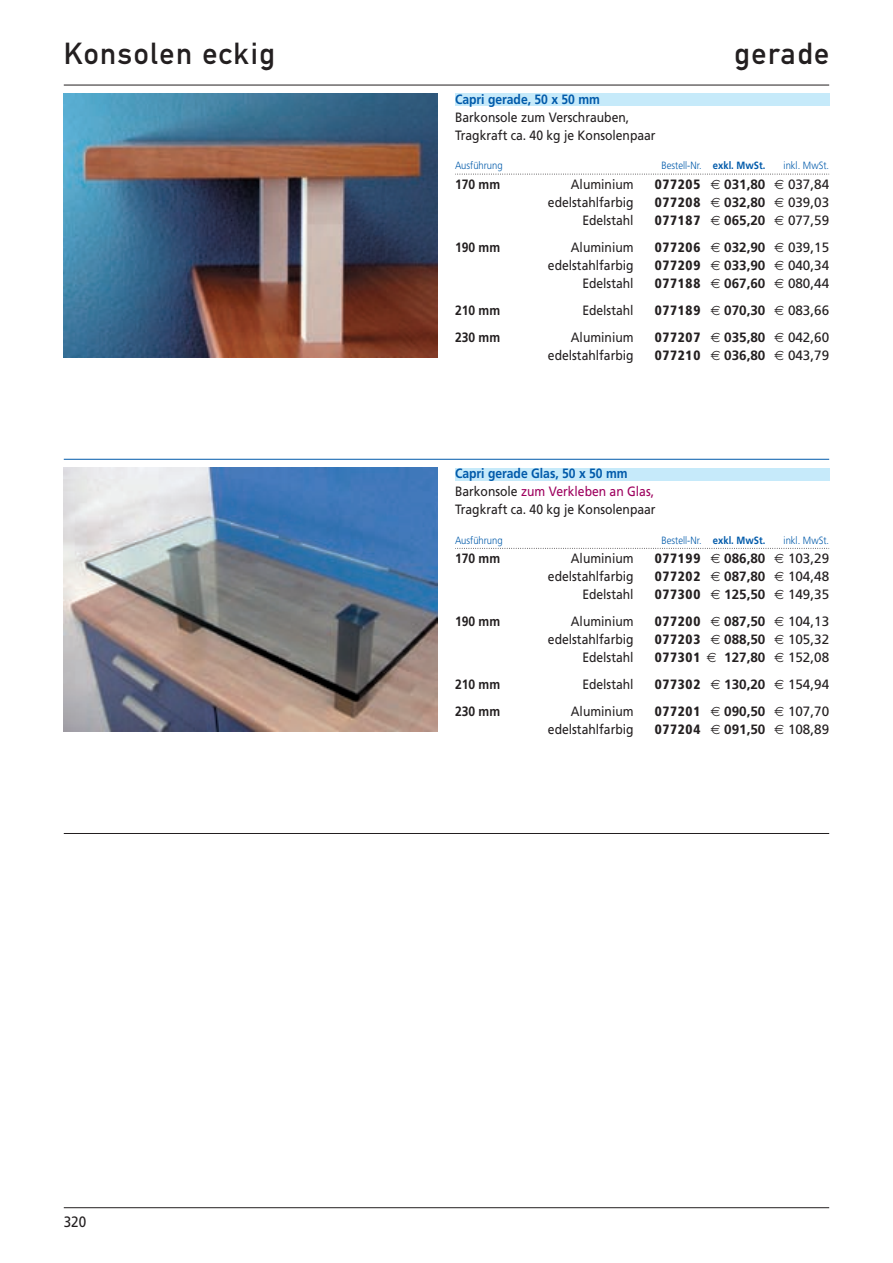
<style>
.page{position:relative;width:893px;height:1263px;background:#fff}
.page>*{position:absolute;margin:0;border:0;box-sizing:border-box;transform-origin:0 0}
.t1{font:30px "DIN Mittelschrift Alternate";letter-spacing:.05em;color:#231f20}
.t2{font:15px "Frutiger";color:#231f20;scale:.9 1}
.t3{font:13.5px/18px "Frutiger";color:#231f20;scale:.9 1}
.t4{font:900 condensed 13.5px "Frutiger";letter-spacing:.05em;color:#231f20}
.t5{font:700 13.5px "Frutiger";color:#231f20}
.t6{font:13.5px "Frutiger";color:#231f20}
.t7{font:700 13.5px "Frutiger";color:#231f20;scale:.9 1}
.t8{font:300 10.5px "Frutiger";color:#015aaa;scale:.9 1}
.s1{font-weight:700;color:#015aaa}
.s2{font-weight:700}
.s3{color:#9e015e}
</style>
<div class="page">
<hr style="left:64px;top:85px;width:765px;height:1px;background:#231f20">
<hr style="left:64px;top:1207px;width:765px;height:1px;background:#231f20">
<hr style="left:64px;top:459px;width:765px;height:1px;background:#015aaa">
<hr style="left:64px;top:833px;width:765px;height:1px;background:#231f20">
<img style="left:64px;top:94px;width:374px;height:263px">
<div style="left:455px;top:94px;width:374px;height:12px;background:#c6eafa"></div>
<img style="left:64px;top:468px;width:374px;height:263px">
<div style="left:455px;top:468px;width:374px;height:12px;background:#c6eafa"></div>
<svg style="left:455px;top:174px;width:374px;height:1px"></svg>
<svg style="left:455px;top:548px;width:374px;height:1px"></svg>
<p class="t1" style="left:64px;top:43px;width:213px">Konsolen eckig</p>
<p class="t1" style="left:734px;top:43px;width:96px">gerade</p>
<p class="t3" style="left:455px;top:91px;width:224px"><span class="s1">Capri gerade, 50 x 50 mm<br></span>Barkonsole zum Verschrauben,<br>Tragkraft ca. 40 kg je Konsolenpaar</p>
<p class="t8" style="left:455px;top:162px;width:55px">Ausführung</p>
<p class="t8" style="left:662px;top:162px;width:117px">Bestell-Nr. <span class="s2">exkl. MwSt.</span></p>
<p class="t8" style="left:784px;top:162px;width:52px">inkl. MwSt.</p>
<p class="t7" style="left:455px;top:179px;width:52px">170 mm</p>
<p class="t3" style="left:571px;top:176px;width:71px">Aluminium</p>
<p class="t4" style="left:655px;top:179px;width:47px">077205</p>
<p class="t5" style="left:724px;top:179px;width:43px">031,80</p>
<p class="t6" style="left:788px;top:179px;width:43px">037,84</p>
<p class="t3" style="left:548px;top:194px;width:97px">edelstahlfarbig</p>
<p class="t4" style="left:655px;top:197px;width:47px">077208</p>
<p class="t5" style="left:724px;top:197px;width:43px">032,80</p>
<p class="t6" style="left:788px;top:197px;width:43px">039,03</p>
<p class="t3" style="left:582px;top:212px;width:58px">Edelstahl</p>
<p class="t4" style="left:655px;top:215px;width:47px">077187</p>
<p class="t5" style="left:724px;top:215px;width:43px">065,20</p>
<p class="t6" style="left:788px;top:215px;width:43px">077,59</p>
<p class="t7" style="left:455px;top:242px;width:52px">190 mm</p>
<p class="t3" style="left:571px;top:239px;width:71px">Aluminium</p>
<p class="t4" style="left:655px;top:242px;width:47px">077206</p>
<p class="t5" style="left:724px;top:242px;width:43px">032,90</p>
<p class="t6" style="left:788px;top:242px;width:43px">039,15</p>
<p class="t3" style="left:548px;top:257px;width:97px">edelstahlfarbig</p>
<p class="t4" style="left:655px;top:260px;width:47px">077209</p>
<p class="t5" style="left:724px;top:260px;width:43px">033,90</p>
<p class="t6" style="left:788px;top:260px;width:43px">040,34</p>
<p class="t3" style="left:582px;top:275px;width:58px">Edelstahl</p>
<p class="t4" style="left:655px;top:278px;width:47px">077188</p>
<p class="t5" style="left:724px;top:278px;width:43px">067,60</p>
<p class="t6" style="left:788px;top:278px;width:43px">080,44</p>
<p class="t7" style="left:455px;top:305px;width:52px">210 mm</p>
<p class="t3" style="left:582px;top:302px;width:58px">Edelstahl</p>
<p class="t4" style="left:655px;top:305px;width:47px">077189</p>
<p class="t5" style="left:724px;top:305px;width:43px">070,30</p>
<p class="t6" style="left:788px;top:305px;width:43px">083,66</p>
<p class="t7" style="left:455px;top:332px;width:52px">230 mm</p>
<p class="t3" style="left:571px;top:329px;width:71px">Aluminium</p>
<p class="t4" style="left:655px;top:332px;width:47px">077207</p>
<p class="t5" style="left:724px;top:332px;width:43px">035,80</p>
<p class="t6" style="left:788px;top:332px;width:43px">042,60</p>
<p class="t3" style="left:548px;top:347px;width:97px">edelstahlfarbig</p>
<p class="t4" style="left:655px;top:350px;width:47px">077210</p>
<p class="t5" style="left:724px;top:350px;width:43px">036,80</p>
<p class="t6" style="left:788px;top:350px;width:43px">043,79</p>
<p class="t3" style="left:455px;top:465px;width:224px"><span class="s1">Capri gerade Glas, 50 x 50 mm<br></span>Barkonsole <span class="s3">zum Verkleben an Glas,<br></span>Tragkraft ca. 40 kg je Konsolenpaar</p>
<p class="t2" style="left:64px;top:1216px;width:26px">320</p>
<p class="t8" style="left:455px;top:536px;width:55px">Ausführung</p>
<p class="t8" style="left:662px;top:536px;width:117px">Bestell-Nr. <span class="s2">exkl. MwSt.</span></p>
<p class="t8" style="left:784px;top:536px;width:52px">inkl. MwSt.</p>
<p class="t7" style="left:455px;top:553px;width:52px">170 mm</p>
<p class="t3" style="left:571px;top:550px;width:71px">Aluminium</p>
<p class="t4" style="left:655px;top:553px;width:47px">077199</p>
<p class="t5" style="left:724px;top:553px;width:43px">086,80</p>
<p class="t6" style="left:788px;top:553px;width:43px">103,29</p>
<p class="t3" style="left:548px;top:568px;width:97px">edelstahlfarbig</p>
<p class="t4" style="left:655px;top:571px;width:47px">077202</p>
<p class="t5" style="left:724px;top:571px;width:43px">087,80</p>
<p class="t6" style="left:788px;top:571px;width:43px">104,48</p>
<p class="t3" style="left:582px;top:586px;width:58px">Edelstahl</p>
<p class="t4" style="left:655px;top:589px;width:47px">077300</p>
<p class="t5" style="left:724px;top:589px;width:43px">125,50</p>
<p class="t6" style="left:788px;top:589px;width:43px">149,35</p>
<p class="t7" style="left:455px;top:616px;width:52px">190 mm</p>
<p class="t3" style="left:571px;top:613px;width:71px">Aluminium</p>
<p class="t4" style="left:655px;top:616px;width:47px">077200</p>
<p class="t5" style="left:724px;top:616px;width:43px">087,50</p>
<p class="t6" style="left:788px;top:616px;width:43px">104,13</p>
<p class="t3" style="left:548px;top:631px;width:97px">edelstahlfarbig</p>
<p class="t4" style="left:655px;top:634px;width:47px">077203</p>
<p class="t5" style="left:724px;top:634px;width:43px">088,50</p>
<p class="t6" style="left:788px;top:634px;width:43px">105,32</p>
<p class="t3" style="left:582px;top:649px;width:58px">Edelstahl</p>
<p class="t4" style="left:655px;top:652px;width:47px">077301</p>
<p class="t5" style="left:724px;top:652px;width:43px">127,80</p>
<p class="t6" style="left:788px;top:652px;width:43px">152,08</p>
<p class="t7" style="left:455px;top:679px;width:52px">210 mm</p>
<p class="t3" style="left:582px;top:676px;width:58px">Edelstahl</p>
<p class="t4" style="left:655px;top:679px;width:47px">077302</p>
<p class="t5" style="left:724px;top:679px;width:43px">130,20</p>
<p class="t6" style="left:788px;top:679px;width:43px">154,94</p>
<p class="t7" style="left:455px;top:706px;width:52px">230 mm</p>
<p class="t3" style="left:571px;top:703px;width:71px">Aluminium</p>
<p class="t4" style="left:655px;top:706px;width:47px">077201</p>
<p class="t5" style="left:724px;top:706px;width:43px">090,50</p>
<p class="t6" style="left:788px;top:706px;width:43px">107,70</p>
<p class="t3" style="left:548px;top:721px;width:97px">edelstahlfarbig</p>
<p class="t4" style="left:655px;top:724px;width:47px">077204</p>
<p class="t5" style="left:724px;top:724px;width:43px">091,50</p>
<p class="t6" style="left:788px;top:724px;width:43px">108,89</p>
</div>
